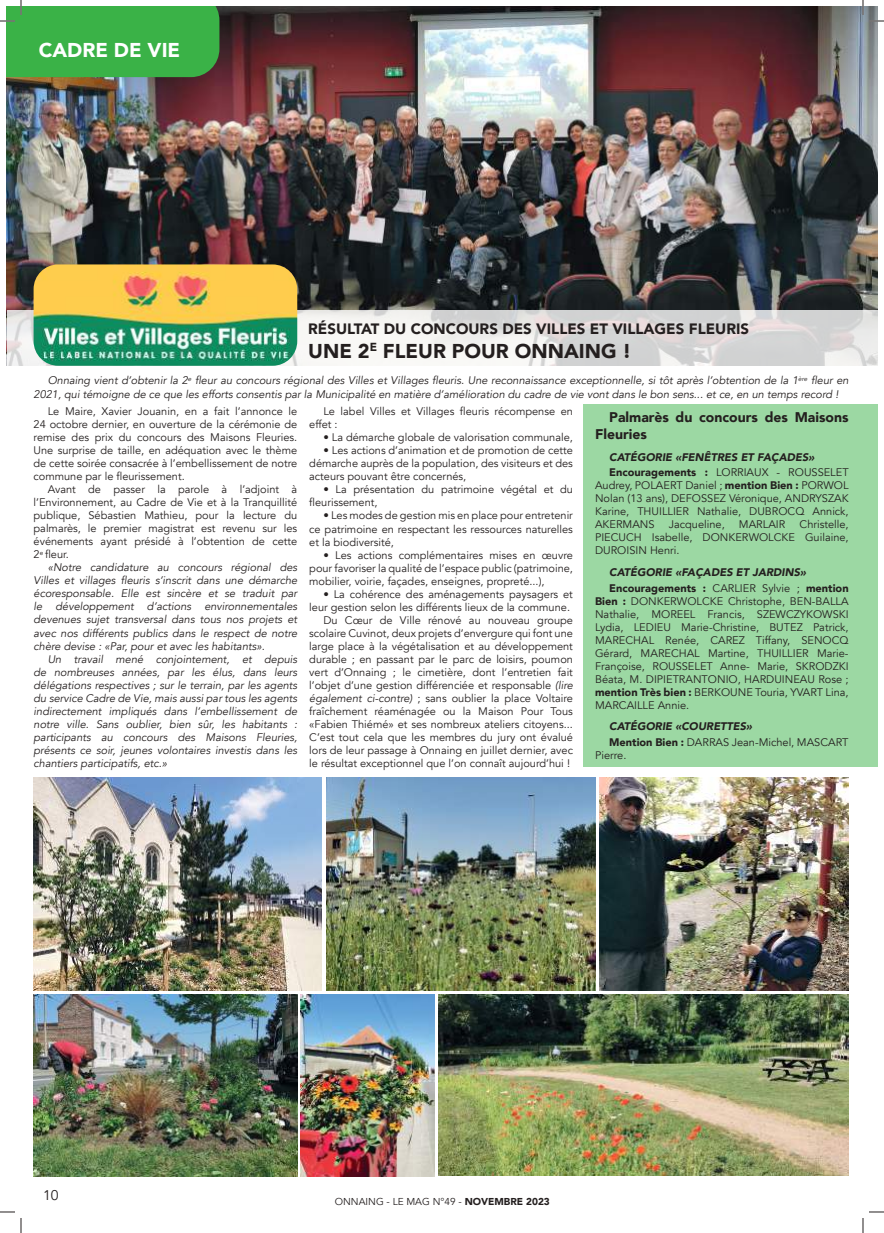
<style>
.page{position:relative;width:884px;height:1233px;background:#fff}
.page>*{position:absolute;margin:0;border:0;box-sizing:border-box;transform-origin:0 0}
.t1{font:900 20px "Avenir";color:#241f1f}
.t2{font:900 20px "Avenir";color:#fff}
.t3{font:900 15px "Avenir";color:#241f1f}
.t4{font:900 14px/17px "Avenir";color:#241f1f}
.t5{font:14px "Avenir";color:#241f1f}
.t6{font:11px/13px "Avenir";color:#241f1f;text-align:justify}
.t7{font:italic 11px/13px "Avenir";color:#241f1f;text-align:justify}
.t8{font:italic 900 11px/15.8px "Avenir";color:#241f1f}
.t9{font:10px "Avenir";color:#241f1f}
.s1{font-style:italic}
.s2{font-style:normal}
.s3{font-weight:400;font-style:normal}
.s4{font-weight:900}
.s5{font-weight:900;font-style:italic}
</style>
<div class="page">
<img style="left:326px;top:777px;width:269px;height:213px">
<img style="left:7px;top:7px;width:870px;height:303px">
<svg style="left:7px;top:310px;width:870px;height:56px"></svg>
<div style="left:584px;top:404px;width:293px;height:363px;background:#9cd8a3"></div>
<img style="left:34px;top:264px;width:263px;height:102px">
<img style="left:34px;top:995px;width:263px;height:181px">
<img style="left:33px;top:777px;width:289px;height:213px">
<img style="left:301px;top:995px;width:134px;height:181px">
<img style="left:599px;top:777px;width:250px;height:213px">
<img style="left:438px;top:994px;width:411px;height:182px">
<svg style="left:0;top:1211px;width:15px;height:1px"></svg>
<svg style="left:869px;top:1211px;width:15px;height:1px"></svg>
<svg style="left:0;top:0;width:219px;height:77px;background:#4eb859"></svg>
<svg style="left:20px;top:1218px;width:2px;height:15px"></svg>
<svg style="left:862px;top:0;width:22px;height:22px"></svg>
<svg style="left:862px;top:1218px;width:2px;height:15px"></svg>
<h1 class="t2" style="left:39px;top:33px;width:143px">CADRE DE VIE</h1>
<h2 class="t3" style="left:308px;top:315px;width:442px">RÉSULTAT DU CONCOURS DES VILLES ET VILLAGES FLEURIS</h2>
<h1 class="t1" style="left:308px;top:333px;width:325px">UNE 2<sup>E</sup> FLEUR POUR ONNAING !</h1>
<p class="t7" style="left:34px;top:374px;width:816px;text-indent:14px">Onnaing vient d’obtenir la 2<sup>e</sup> fleur au concours régional des Villes et Villages fleuris. Une reconnaissance exceptionnelle, si tôt après l’obtention de la 1<sup>ère</sup> fleur en<br>2021, qui témoigne de ce que les efforts consentis par la Municipalité en matière d’amélioration du cadre de vie vont dans le bon sens... et ce, en un temps record !</p>
<p class="t6" style="left:34px;top:405px;width:265px;text-indent:14px">Le Maire, Xavier Jouanin, en a fait l’annonce le 24 octobre dernier, en ouverture de la cérémonie de remise des prix du concours des Maisons Fleuries.<br>Une surprise de taille, en adéquation avec le thème de cette soirée consacrée à l’embellissement de notre commune par le fleurissement.</p>
<p class="t6" style="left:34px;top:483px;width:265px;text-indent:14px">Avant de passer la parole à l’adjoint à l’Environnement, au Cadre de Vie et à la Tranquillité publique, Sébastien Mathieu, pour la lecture du palmarès, le premier magistrat est revenu sur les événements ayant présidé à l’obtention de cette 2<sup>e</sup> fleur.</p>
<p class="t7" style="left:34px;top:561px;width:265px;text-indent:14px">«Notre candidature au concours régional des Villes et villages fleuris s’inscrit dans une démarche écoresponsable. Elle est sincère et se traduit par le développement d’actions environnementales devenues sujet transversal dans tous nos projets et avec nos différents publics dans le respect de notre chère devise : «Par, pour et avec les habitants».</p>
<p class="t7" style="left:34px;top:652px;width:265px;text-indent:14px">Un travail mené conjointement, et depuis de nombreuses années, par les élus, dans leurs délégations respectives ; sur le terrain, par les agents du service Cadre de Vie, mais aussi par tous les agents indirectement impliqués dans l’embellissement de notre ville. Sans oublier, bien sûr, les habitants : participants au concours des Maisons Fleuries, présents ce soir, jeunes volontaires investis dans les chantiers participatifs, etc.»</p>
<p class="t6" style="left:309px;top:405px;width:265px;text-indent:14px">Le label Villes et Villages fleuris récompense en effet :</p>
<p class="t6" style="left:323px;top:431px;width:251px">• La démarche globale de valorisation communale,</p>
<p class="t6" style="left:309px;top:444px;width:265px;text-indent:14px">• Les actions d’animation et de promotion de cette démarche auprès de la population, des visiteurs et des acteurs pouvant être concernés,</p>
<p class="t6" style="left:309px;top:483px;width:265px;text-indent:14px">• La présentation du patrimoine végétal et du fleurissement,</p>
<p class="t6" style="left:309px;top:509px;width:265px;text-indent:14px">• Les modes de gestion mis en place pour entretenir ce patrimoine en respectant les ressources naturelles et la biodiversité,</p>
<p class="t6" style="left:309px;top:548px;width:265px;text-indent:14px">• Les actions complémentaires mises en œuvre pour favoriser la qualité de l’espace public (patrimoine, mobilier, voirie, façades, enseignes, propreté...),</p>
<p class="t6" style="left:309px;top:587px;width:265px;text-align:right">• La cohérence des aménagements paysagers et leur gestion selon les différents lieux de la commune.<br>Du Cœur de Ville rénové au nouveau groupe scolaire Cuvinot, deux projets d’envergure qui font une large place à la végétalisation et au développement durable ; en passant par le parc de loisirs, poumon vert d’Onnaing ; le cimetière, dont l’entretien fait l’objet d’une gestion différenciée et responsable <span class="s1">(lire également ci-contre)</span> ; sans oublier la place Voltaire fraîchement réaménagée ou la Maison Pour Tous «Fabien Thiémé» et ses nombreux ateliers citoyens...<br>C’est tout cela que les membres du jury ont évalué lors de leur passage à Onnaing en juillet dernier, avec le résultat exceptionnel que l’on connaît aujourd’hui !</p>
<p class="t4" style="left:595px;top:408px;width:255px;text-indent:14px">Palmarès du concours des Maisons<br>Fleuries</p>
<p class="t8" style="left:609px;top:449px;width:241px">CATÉGORIE «FENÊTRES ET FAÇADES»<br><span class="s2">Encouragements :</span> <span class="s3">LORRIAUX - ROUSSELET</span></p>
<p class="t6" style="left:595px;top:479px;width:255px">Audrey, POLAERT Daniel ; <span class="s4">mention Bien :</span> PORWOL Nolan (13 ans), DEFOSSEZ Véronique, ANDRYSZAK Karine, THUILLIER Nathalie, DUBROCQ Annick, AKERMANS</p>
<p class="t6" style="left:595px;top:518px;width:255px;text-indent:204px">Christelle, PIECUCH Isabelle, DONKERWOLCKE Guilaine, DUROISIN Henri.</p>
<p class="t8" style="left:609px;top:564px;width:241px">CATÉGORIE «FAÇADES ET JARDINS»<br><span class="s2">Encouragements :</span> <span class="s3">CARLIER Sylvie ;</span> <span class="s2">mention</span></p>
<p class="t6" style="left:595px;top:595px;width:255px"><span class="s4">Bien :</span> DONKERWOLCKE Christophe, BEN-BALLA Nathalie, MOREEL Francis, SZEWCZYKOWSKI Lydia, LEDIEU Marie-Christine, BUTEZ Patrick, MARECHAL Renée, CAREZ Tiffany, SENOCQ Gérard, MARECHAL Martine, THUILLIER Marie-Françoise, ROUSSELET Anne- Marie, SKRODZKI Béata, M. DIPIETRANTONIO, HARDUINEAU Rose ; <span class="s4">mention Très bien :</span> BERKOUNE Touria, YVART Lina, MARCAILLE Annie.</p>
<p class="t6" style="left:609px;top:719px;width:241px;line-height:15.8px"><span class="s5">CATÉGORIE «COURETTES»<br></span><span class="s4">Mention Bien :</span> DARRAS Jean-Michel, MASCART</p>
<p class="t6" style="left:595px;top:749px;width:33px">Pierre.</p>
<p class="t6" style="left:669px;top:518px;width:57px">Jacqueline,</p>
<p class="t6" style="left:739px;top:518px;width:48px">MARLAIR</p>
<p class="t5" style="left:43px;top:1186px;width:17px">10</p>
<p class="t9" style="left:335px;top:1195px;width:216px">ONNAING - LE MAG N°49 - <span class="s4">NOVEMBRE 2023</span></p>
</div>
